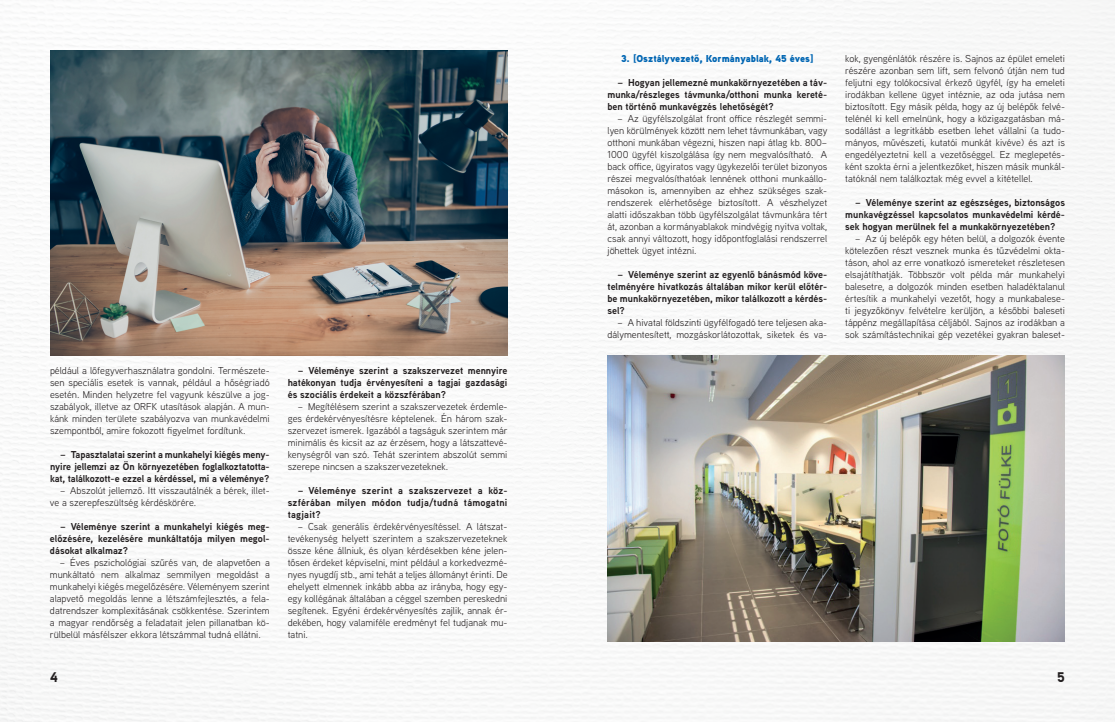
<style>
.page{position:relative;width:1115px;height:722px;background:#fff}
.page>*{position:absolute;margin:0;border:0;box-sizing:border-box;transform-origin:0 0}
.t1{font:900 14px "Aaux Next";color:#231f20}
.t2{font:10px/12px "Aaux Next";color:#231f20;text-align:justify}
.t3{font:700 10px/12px "Aaux Next";color:#231f20;text-align:justify}
.t4{font:900 10px "Aaux Next";color:#0166b3}
</style>
<div class="page">
<img style="left:0;top:0;width:1115px;height:722px">
<img style="left:50px;top:50px;width:458px;height:305px">
<img style="left:608px;top:355px;width:457px;height:287px">
<p class="t2" style="left:50px;top:364px;width:221px">például a lőfegyverhasználatra gondolni. Természete&shy;sen speciális esetek is vannak, például a hőségriadó esetén. Minden helyzetre fel vagyunk készülve a jog&shy;szabályok, illetve az ORFK utasítások alapján. A mun&shy;kánk minden területe szabályozva van munkavédelmi szempontból, amire fokozott figyelmet fordítunk.</p>
<p class="t3" style="left:50px;top:448px;width:221px;text-indent:10px">– Tapasztalatai szerint a munkahelyi kiégés men - nyire jellemzi az Ön környezetében foglalkoztatotta&shy;kat, találkozott-e ezzel a kérdéssel, mi a véleménye?</p>
<p class="t2" style="left:50px;top:484px;width:221px;text-indent:10px">– Abszolút jellemző. Itt visszautálnék a bérek, illet&shy;ve a szerepfeszültség kérdéskörére.</p>
<p class="t3" style="left:50px;top:520px;width:221px;text-indent:10px">– Véleménye szerint a munkahelyi kiégés meg&shy;előzésére, kezelésére munkáltatója milyen megol&shy;dásokat alkalmaz?</p>
<p class="t2" style="left:50px;top:556px;width:221px;text-indent:10px">– Éves pszichológiai szűrés van, de alapvetően a munkáltató nem alkalmaz semmilyen megoldást a munkahelyi kiégés megelőzésére. Véleményem szerint alapvető megoldás lenne a létszámfejlesztés, a fela&shy;datrendszer komplexitásának csökkentése. Szerintem a magyar rendőrség a feladatait jelen pillanatban kö&shy;rülbelül másfélszer ekkora létszámmal tudná ellátni.</p>
<p class="t3" style="left:288px;top:364px;width:221px;text-indent:10px">– Véleménye szerint a szakszervezet mennyire hatékonyan tudja érvényesíteni a tagjai gazdasági és szociális érdekeit a közszférában?</p>
<p class="t2" style="left:288px;top:400px;width:221px;text-indent:10px">– Megítélésem szerint a szakszervezetek érdemle&shy;ges érdekérvényesítésre képtelenek. Én három szak&shy;szervezet ismerek. Igazából a tagságuk szerintem már minimális és kicsit az az érzésem, hogy a látszattevé&shy;kenységről van szó. Tehát szerintem abszolút semmi szerepe nincsen a szakszervezeteknek.</p>
<p class="t3" style="left:288px;top:484px;width:221px;text-indent:10px">– Véleménye szerint a szakszervezet a köz&shy;szférában milyen módon tudja/tudná támogatni tagjait?</p>
<p class="t2" style="left:288px;top:520px;width:221px;text-indent:10px">– Csak generális érdekérvényesítéssel. A látszat&shy;tevékenység helyett szerintem a szakszervezeteknek össze kéne állniuk, és olyan kérdésekben kéne jelen&shy;tősen érdeket képviselni, mint például a korkedvezmé&shy;nyes nyugdíj stb., ami tehát a teljes állományt érinti. De ehelyett elmennek inkább abba az irányba, hogy egy&shy;egy kollégának általában a céggel szemben pereskedni segítenek. Egyéni érdekérvényesítés zajlik, annak ér&shy;dekében, hogy valamiféle eredményt fel tudjanak mu&shy;tatni.</p>
<p class="t4" style="left:621px;top:51px;width:194px">3. [Osztályvezető, Kormányablak, 45 éves]</p>
<p class="t3" style="left:608px;top:76px;width:221px;text-indent:10px">– Hogyan jellemezné munkakörnyezetében a táv&shy;munka/részleges távmunka/otthoni munka kereté&shy;ben történő munkavégzés lehetőségét?</p>
<p class="t2" style="left:608px;top:112px;width:221px;text-indent:10px">– Az ügyfélszolgálat front office részlegét semmi&shy;lyen körülmények között nem lehet távmunkában, vagy otthoni munkában végezni, hiszen napi átlag kb. 800– 1000 ügyfél kiszolgálása így nem megvalósítható. A back office, ügyiratos vagy ügykezelői terület bizonyos részei megvalósíthatóak lennének otthoni munkaállo&shy;másokon is, amennyiben az ehhez szükséges szak&shy;rendszerek elérhetősége biztosított. A vészhelyzet alatti időszakban több ügyfélszolgálat távmunkára tért át, azonban a kormányablakok mindvégig nyitva voltak, csak annyi változott, hogy időpontfoglalási rendszerrel jöhettek ügyet intézni.</p>
<p class="t3" style="left:607px;top:268px;width:221px;text-indent:10px">– Véleménye szerint az egyenlő bánásmód köve&shy;telményére hivatkozás általában mikor kerül előtér&shy;be munkakörnyezetében, mikor találkozott a kérdés&shy;sel?</p>
<p class="t2" style="left:607px;top:316px;width:221px;text-align:right">– A hivatal földszinti ügyfélfogadó tere teljesen aka&shy;dálymentesített, mozgáskorlátozottak, siketek és va-</p>
<p class="t2" style="left:845px;top:52px;width:221px">kok, gyengénlátók részére is. Sajnos az épület emeleti részére azonban sem lift, sem felvonó útján nem tud feljutni egy tolókocsival érkező ügyfél, így ha emeleti irodákban kellene ügyet intéznie, az oda jutása nem biztosított. Egy másik példa, hogy az új belépők felvé&shy;telénél ki kell emelnünk, hogy a közigazgatásban má&shy;sodállást a legritkább esetben lehet vállalni (a tudo&shy;mányos, művészeti, kutatói munkát kivéve) és azt is engedélyeztetni kell a vezetőséggel. Ez meglepetés&shy;ként szokta érni a jelentkezőket, hiszen másik munkál&shy;tatóknál nem találkoztak még evvel a kitétellel.</p>
<p class="t3" style="left:845px;top:196px;width:221px;text-indent:10px">– Véleménye szerint az egészséges, biztonságos munkavégzéssel kapcsolatos munkavédelmi kérdé&shy;sek hogyan merülnek fel a munkakörnyezetében?</p>
<p class="t2" style="left:845px;top:232px;width:221px;text-indent:10px">– Az új belépők egy héten belül, a dolgozók évente kötelezően részt vesznek munka és tűzvédelmi okta&shy;táson, ahol az erre vonatkozó ismereteket részletesen elsajátíthatják. Többször volt példa már munkahelyi balesetre, a dolgozók minden esetben haladéktalanul értesítik a munkahelyi vezetőt, hogy a munkabalese&shy;ti jegyzőkönyv felvételre kerüljön, a későbbi baleseti táppénz megállapítása céljából. Sajnos az irodákban a sok számítástechnikai gép vezetékei gyakran baleset-</p>
<h1 class="t1" style="left:50px;top:666px;width:9px">4</h1>
<h1 class="t1" style="left:1057px;top:666px;width:9px">5</h1>
</div>
